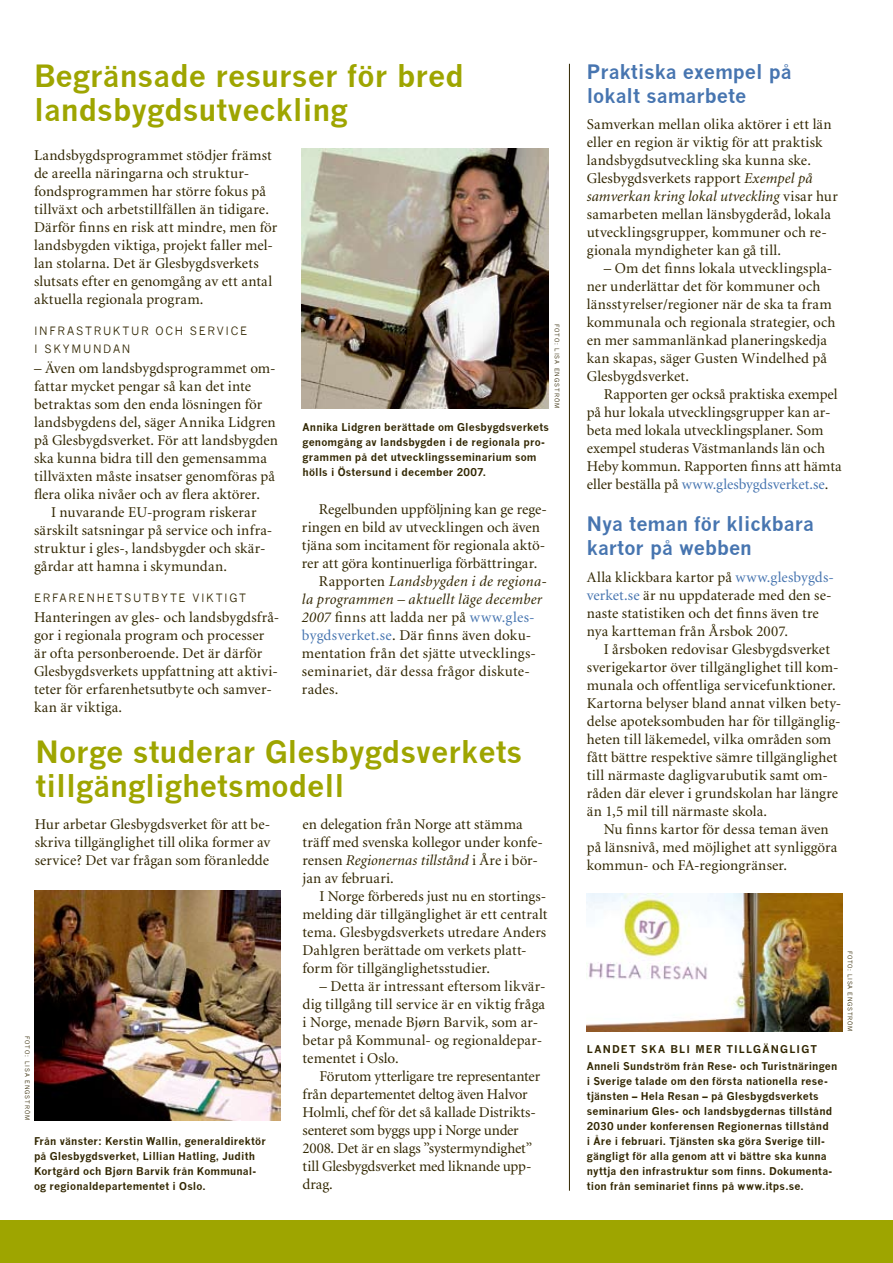
<style>
.page{position:relative;width:893px;height:1263px;background:#fff}
.page>*{position:absolute;margin:0;border:0;box-sizing:border-box;transform-origin:0 0}
.t1{font:700 30px/34.5px "News Gothic";color:#9ea500}
.t2{font:700 19.5px/24px "News Gothic";color:#4775b0}
.t3{font:15px/18px "Minion";letter-spacing:.005em;color:#312600}
.t4{font:15px/18px "Minion";letter-spacing:-.015em;color:#312600}
.t5{font:italic 15px "Minion";letter-spacing:.02em;color:#312600}
.t6{font:15px "Minion";letter-spacing:.025em;color:#312600}
.t7{font:11.25px/18px "News Gothic";letter-spacing:.155em;color:#312600}
.t8{font:700 10.5px/15px "News Gothic";letter-spacing:.015em;color:#312600}
.t9{font:6px "News Gothic";letter-spacing:.145em;color:#312600}
.t10{font:6px "News Gothic";letter-spacing:.12em;color:#312600}
.s1{font-style:normal}
.s2{font-style:italic}
.s3{color:#4775b0}
</style>
<div class="page">
<div style="left:0;top:1220px;width:893px;height:43px;background:#9ea500"></div>
<hr style="left:569px;top:64px;width:1px;height:1127px;background:#312600">
<img style="left:34px;top:891px;width:247px;height:230px">
<img style="left:302px;top:149px;width:246px;height:259px">
<img style="left:587px;top:893px;width:255px;height:139px">
<h1 class="t1" style="left:34px;top:58px;width:431px">Begränsade resurser för bred landsbygdsutveckling</h1>
<p class="t3" style="left:34px;top:147px;width:245px">Landsbygdsprogrammet stödjer främst de areella näringarna och struktur&shy;fondsprogrammen har större fokus på tillväxt och arbetstillfällen än tidigare.<br>Därför finns en risk att mindre, men för landsbygden viktiga, projekt faller mel&shy;lan stolarna. Det är Glesbygdsverkets slutsats efter en genomgång av ett antal aktuella regionala program.</p>
<p class="t7" style="left:34px;top:322px;width:8px">INF</p>
<p class="t7" style="left:34px;top:322px;width:215px;text-indent:24px">RASTRU KTU R OCH SERVICE<br>I SKYMUN DAN</p>
<p class="t3" style="left:34px;top:360px;width:245px">– Även om landsbygdsprogrammet om&shy;fattar mycket pengar så kan det inte betraktas som den enda lösningen för landsbygdens del, säger Annika Lidgren på Glesbygdsverket. För att landsbygden ska kunna bidra till den gemensamma tillväxten måste insatser genomföras på flera olika nivåer och av flera aktörer.</p>
<p class="t3" style="left:34px;top:504px;width:240px;text-indent:17px">I nuvarande EU-program riskerar särskilt satsningar på service och infra&shy;struktur i gles-, landsbygder och skär&shy;gårdar att hamna i skymundan.</p>
<p class="t7" style="left:34px;top:589px;width:213px">ERFAREN HETSU TBYTE VIKTIGT</p>
<p class="t3" style="left:34px;top:609px;width:247px">Hanteringen av gles- och landsbygdsfrå&shy;gor i regionala program och processer är ofta personberoende. Det är därför Glesbygdsverkets uppfattning att aktivi&shy;teter för erfarenhetsutbyte och samver&shy;kan är viktiga.</p>
<p class="t9" style="left:560px;top:323px;width:86px;rotate:90deg">FOTO: L IS A EN GSTRÖM</p>
<p class="t8" style="left:303px;top:420px;width:248px">Annika Lidgren berättade om Glesbygdsverkets genomgång av landsbygden i de regionala pro&shy;grammen på det utvecklingsseminarium som hölls i Östersund i december 2007.</p>
<p class="t3" style="left:319px;top:501px;width:228px">Regelbunden uppföljning kan ge rege-</p>
<p class="t3" style="left:302px;top:519px;width:240px">ringen en bild av utvecklingen och även</p>
<p class="t3" style="left:302px;top:537px;width:245px">tjäna som incitament för regionala aktö-</p>
<p class="t3" style="left:302px;top:555px;width:237px">rer att göra kontinuerliga förbättringar.</p>
<p class="t5" style="left:319px;top:574px;width:229px"><span class="s1">Rapporten</span> Landsbygden i de regiona-</p>
<p class="t5" style="left:302px;top:592px;width:242px">la programmen – aktuellt läge december</p>
<p class="t3" style="left:302px;top:609px;width:232px"><span class="s2">2007</span> finns att ladda ner på <span class="s3">www.gles-</span></p>
<p class="t3" style="left:302px;top:627px;width:229px"><span class="s3">bygdsverket.se</span>. Där finns även doku-</p>
<p class="t3" style="left:302px;top:645px;width:234px">mentation från det sjätte utvecklings-</p>
<p class="t6" style="left:302px;top:664px;width:230px">seminariet, där dessa frågor diskute-</p>
<p class="t3" style="left:302px;top:681px;width:38px">rades.</p>
<h1 class="t1" style="left:36px;top:734px;width:488px">Norge studerar Glesbygdsverkets tillgänglighetsmodell</h1>
<p class="t3" style="left:303px;top:815px;width:242px">en delegation från Norge att stämma träff med svenska kollegor under konfe&shy;rensen <span class="s2">Regionernas tillstånd</span> i Åre i bör&shy;jan av februari.</p>
<p class="t3" style="left:303px;top:887px;width:246px;text-indent:17px">I Norge förbereds just nu en stortings&shy;melding där tillgänglighet är ett centralt tema. Glesbygdsverkets utredare Anders Dahlgren berättade om verkets platt&shy;form för tillgänglighetsstudier.</p>
<p class="t3" style="left:303px;top:977px;width:245px;text-indent:17px">– Detta är intressant eftersom likvär&shy;dig tillgång till service är en viktig fråga i Norge, menade Bjørn Barvik, som ar&shy;betar på Kommunal- og regionaldepar&shy;tementet i Oslo.</p>
<p class="t4" style="left:303px;top:1067px;width:239px;text-indent:17px">Förutom ytterligare tre representanter från departementet deltog även Halvor Holmli, chef för det så kallade Distrikts&shy;senteret som byggs upp i Norge under 2008. Det är en slags ”systermyndighet” till Glesbygdsverket med liknande upp&shy;drag.</p>
<p class="t3" style="left:35px;top:815px;width:237px;text-align:justify">Hur arbetar Glesbygdsverket för att be&shy;skriva tillgänglighet till olika former av service? Det var frågan som föranledde</p>
<p class="t9" style="left:31px;top:1036px;width:86px;rotate:90deg">FOTO: L IS A EN GSTRÖM</p>
<p class="t8" style="left:34px;top:1133px;width:233px">Från vänster: Kerstin Wallin, generaldirektör på Glesbygdsverket, Lillian Hatling, Judith Kortgård och Bjørn Barvik från Kommunal&shy;og regionaldepartementet i Oslo.</p>
<h2 class="t2" style="left:587px;top:59px;width:206px">Praktiska exempel på lokalt samarbete</h2>
<p class="t3" style="left:587px;top:116px;width:253px">Samverkan mellan olika aktörer i ett län eller en region är viktig för att praktisk landsbygdsutveckling ska kunna ske.<br>Glesbygdsverkets rapport <span class="s2">Exempel på samverkan kring lokal utveckling</span> visar hur samarbeten mellan länsbygderåd, lokala utvecklingsgrupper, kommuner och re&shy;gionala myndigheter kan gå till.</p>
<p class="t3" style="left:587px;top:260px;width:250px;text-indent:17px">– Om det finns lokala utvecklingspla&shy;ner underlättar det för kommuner och länsstyrelser/regioner när de ska ta fram kommunala och regionala strategier, och en mer sammanlänkad planeringskedja kan skapas, säger Gusten Windelhed på Glesbygdsverket.</p>
<p class="t3" style="left:587px;top:386px;width:256px;text-indent:17px">Rapporten ger också praktiska exempel på hur lokala utvecklingsgrupper kan ar&shy;beta med lokala utvecklingsplaner. Som exempel studeras Västmanlands län och Heby kommun. Rapporten finns att hämta eller beställa på <span class="s3">www.glesbygdsverket.se</span>.</p>
<h2 class="t2" style="left:587px;top:512px;width:229px">Nya teman för klickbara kartor på webben</h2>
<p class="t3" style="left:587px;top:568px;width:249px">Alla klickbara kartor på <span class="s3">www.glesbygds&shy;verket.se</span> är nu uppdaterade med den se&shy;naste statistiken och det finns även tre nya kartteman från Årsbok 2007.</p>
<p class="t3" style="left:587px;top:640px;width:256px;text-indent:17px">I årsboken redovisar Glesbygdsverket sverigekartor över tillgänglighet till kom&shy;munala och offentliga servicefunktioner.<br>Kartorna belyser bland annat vilken bety&shy;delse apoteksombuden har för tillgänglig&shy;heten till läkemedel, vilka områden som fått bättre respektive sämre tillgänglighet till närmaste dagligvarubutik samt om&shy;råden där elever i grundskolan har längre än 1,5 mil till närmaste skola.</p>
<p class="t3" style="left:587px;top:820px;width:252px;text-indent:17px">Nu finns kartor för dessa teman även på länsnivå, med möjlighet att synliggöra kommun- och FA-regiongränser.</p>
<p class="t8" style="left:587px;top:1041px;width:91px">Landet sk a bli</p>
<p class="t8" style="left:695px;top:1041px;width:48px">mer tillgänglig</p>
<p class="t8" style="left:587px;top:1040px;width:252px;line-height:17.1px;text-indent:224px">t<br>Anneli Sundström från Rese- och Turistnäringen</p>
<p class="t8" style="left:587px;top:1073px;width:247px">i Sverige talade om den första nationella rese&shy;tjänsten – Hela Resan – på Glesbygdsverkets seminarium Gles- och landsbygdernas tillstånd 2030 under konferensen Regionernas tillstånd i Åre i februari. Tjänsten ska göra Sverige till&shy;gängligt för alla genom att vi bättre ska kunna nyttja den infrastruktur som finns. Dokumenta&shy;tion från seminariet finns på www.itps.se.</p>
<p class="t10" style="left:853px;top:951px;width:82px;rotate:90deg">FOTO: LISA ENGSTRÖM</p>
</div>
